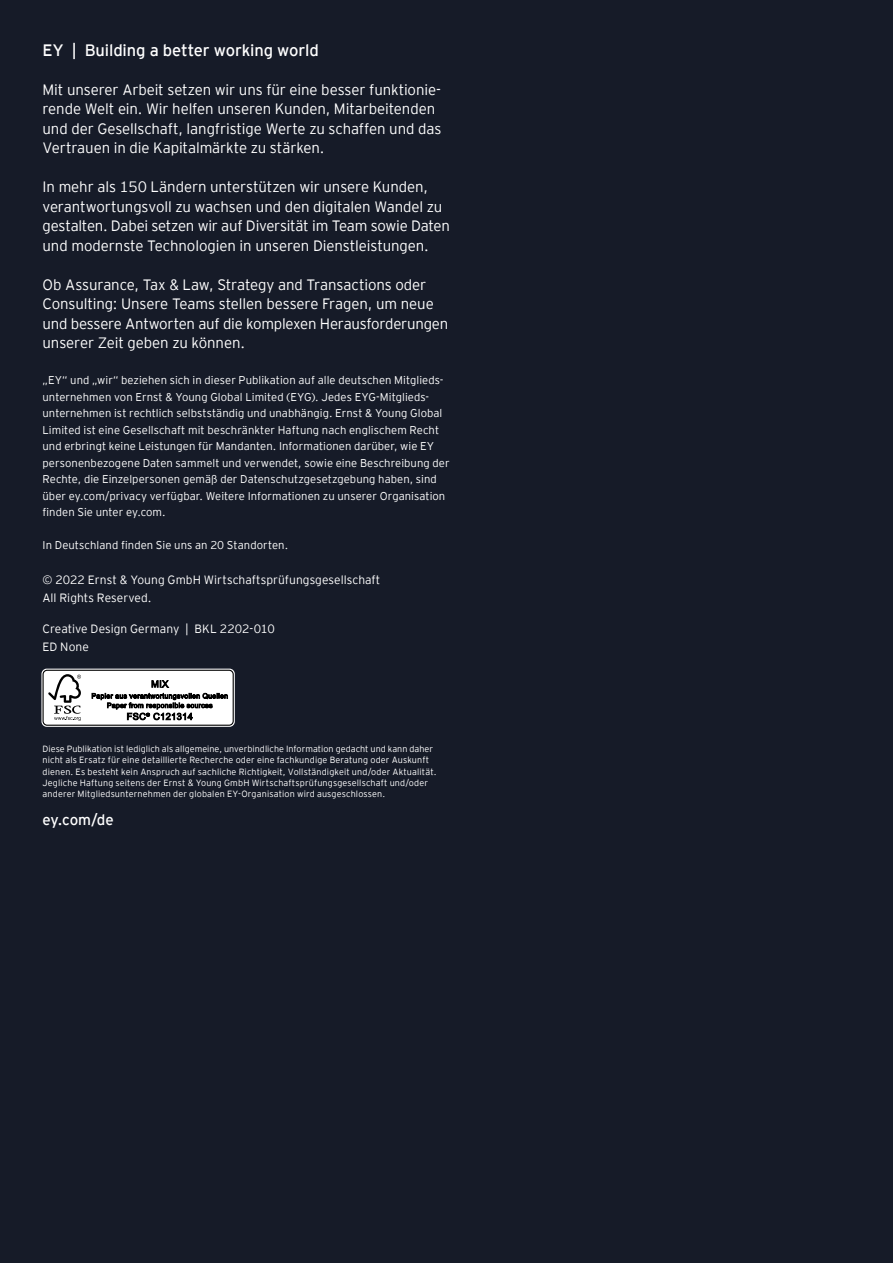
<style>
.page{position:relative;width:893px;height:1263px;background:#161b28}
.page>*{position:absolute;margin:0;border:0;box-sizing:border-box;transform-origin:0 0}
.t1{font:16.5px "EY Interstate";letter-spacing:-.01em;color:#fff}
.t2{font:300 15px/19.5px "EY Interstate";letter-spacing:-.01em;color:#fff}
.t3{font:15px "EY Interstate";letter-spacing:-.01em;color:#fff}
.t4{font:300 12px/18px "EY Interstate";letter-spacing:.005em;color:#fff}
.t5{font:300 11.25px/16.5px "EY Interstate";letter-spacing:.005em;color:#fff}
.t6{font:300 9px/11.2px "EY Interstate";letter-spacing:.015em;color:#fff}
</style>
<div class="page">
<svg style="left:41px;top:669px;width:194px;height:58px"></svg>
<svg style="left:43px;top:670px;width:191px;height:56px;background:#cbcbcb"></svg>
<h1 class="t1" style="left:43px;top:38px;width:278px">EY | Building a better working world</h1>
<h2 class="t2" style="left:43px;top:79px;width:400px">Mit unserer Arbeit setzen wir uns für eine besser funktionie&shy;rende Welt ein. Wir helfen unseren Kunden, Mitarbeitenden und der Gesellschaft, langfristige Werte zu schaffen und das Vertrauen in die Kapitalmärkte zu stärken.</h2>
<p class="t2" style="left:43px;top:176px;width:409px">In mehr als 150 Ländern unterstützen wir unsere Kunden, verantwortungsvoll zu wachsen und den digitalen Wandel zu gestalten. Dabei setzen wir auf Diversität im Team sowie Daten und modernste Technologien in unseren Dienstleistungen.</p>
<h2 class="t2" style="left:43px;top:274px;width:407px">Ob Assurance, Tax &amp; Law, Strategy and Transactions oder Consulting: Unsere Teams stellen bessere Fragen, um neue und bessere Antworten auf die komplexen Herausforderungen unserer Zeit geben zu können.</h2>
<p class="t5" style="left:43px;top:371px;width:409px">„EY“ und „wir“ beziehen sich in dieser Publikation auf alle deutschen Mitglieds&shy;unternehmen von Ernst &amp; Young Global Limited (EYG). Jedes EYG-Mitglieds&shy;unternehmen ist rechtlich selbstständig und unabhängig. Ernst &amp; Young Global Limited ist eine Gesellschaft mit beschränkter Haftung nach englischem Recht und erbringt keine Leistungen für Mandanten. Informationen darüber, wie EY personenbezogene Daten sammelt und verwendet, sowie eine Beschreibung der Rechte, die Einzelpersonen gemäß der Datenschutzgesetzgebung haben, sind über ey.com/privacy verfügbar. Weitere Informationen zu unserer Organisation finden Sie unter ey.com.</p>
<p class="t5" style="left:43px;top:536px;width:247px">In Deutschland finden Sie uns an 20 Standorten.</p>
<p class="t4" style="left:43px;top:570px;width:339px">© 2022 Ernst &amp; Young GmbH Wirtschaftsprüfungsgesellschaft<br>All Rights Reserved.</p>
<p class="t4" style="left:43px;top:619px;width:234px">Creative Design Germany | BKL 2202-010<br>ED None</p>
<p class="t6" style="left:43px;top:743px;width:395px">Diese Publikation ist lediglich als allgemeine, unverbindliche Information gedacht und kann daher nicht als Ersatz für eine detaillierte Recherche oder eine fachkundige Beratung oder Auskunft dienen. Es besteht kein Anspruch auf sachliche Richtigkeit, Vollständigkeit und/oder Aktualität.<br>Jegliche Haftung seitens der Ernst &amp; Young GmbH Wirtschaftsprüfungsgesellschaft und/oder anderer Mitgliedsunternehmen der globalen EY-Organisation wird ausgeschlossen.</p>
<h2 class="t3" style="left:43px;top:809px;width:73px">ey.com/de</h2>
</div>
